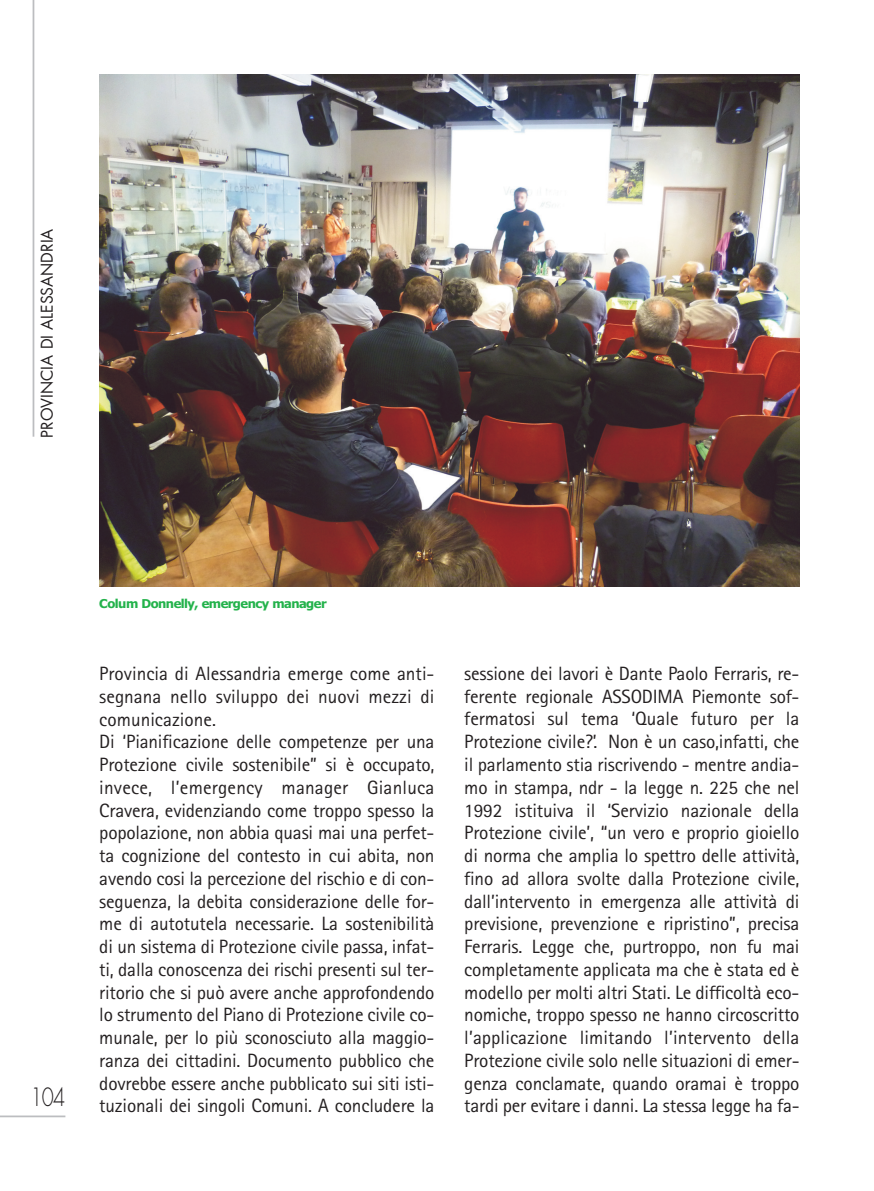
<style>
.page{position:relative;width:874px;height:1191px;background:#fff}
.page>*{position:absolute;margin:0;border:0;box-sizing:border-box;transform-origin:0 0}
.t1{font:300 24.5px "Futura";color:#231f20;scale:.8 1}
.t2{font:19.25px/22.8px "Rotis Sans Serif";letter-spacing:-.01em;color:#231f20}
.t3{font:15.75px "Futura";color:#231f20}
.t4{font:700 12.25px "Tahoma";letter-spacing:-.04em;color:#23b24b;scale:1.05 1}
</style>
<div class="page">
<hr style="left:0;top:1115px;width:65px;height:2px;background:#bcbdc0">
<hr style="left:33px;top:0;width:1px;height:437px;background:#bcbdc0">
<img style="left:99px;top:74px;width:700px;height:513px">
<p class="t3" style="left:40px;top:437px;width:210px;rotate:-90deg">PROVINCIA DI ALESSANDRIA</p>
<p class="t1" style="left:30px;top:1086px;width:45px">104</p>
<p class="t4" style="left:99px;top:598px;width:218px">Colum Donnelly, emergency manager</p>
<p class="t2" style="left:99px;top:664px;width:336px">Provincia di Alessandria emerge come anti&shy;segnana nello sviluppo dei nuovi mezzi di comunicazione.<br>Di ‘Pianificazione delle competenze per una Protezione civile sostenibile” si è occupato, invece, l’emergency manager Gianluca Cravera, evidenziando come troppo spesso la popolazione, non abbia quasi mai una perfet&shy;ta cognizione del contesto in cui abita, non avendo cosi la percezione del rischio e di con&shy;seguenza, la debita considerazione delle for&shy;me di autotutela necessarie. La sostenibilità di un sistema di Protezione civile passa, infat&shy;ti, dalla conoscenza dei rischi presenti sul ter&shy;ritorio che si può avere anche approfondendo lo strumento del Piano di Protezione civile co&shy;munale, per lo più sconosciuto alla maggio&shy;ranza dei cittadini. Documento pubblico che dovrebbe essere anche pubblicato sui siti isti&shy;tuzionali dei singoli Comuni. A concludere la</p>
<p class="t2" style="left:464px;top:664px;width:336px;text-align:justify">sessione dei lavori è Dante Paolo Ferraris, re&shy;ferente regionale ASSODIMA Piemonte sof&shy;fermatosi sul tema ‘Quale futuro per la Protezione civile?’. Non è un caso,infatti, che il parlamento stia riscrivendo - mentre andia&shy;mo in stampa, ndr - la legge n. 225 che nel 1992 istituiva il ‘Servizio nazionale della Protezione civile’, “un vero e proprio gioiello di norma che amplia lo spettro delle attività, fino ad allora svolte dalla Protezione civile, dall’intervento in emergenza alle attività di previsione, prevenzione e ripristino”, precisa Ferraris. Legge che, purtroppo, non fu mai completamente applicata ma che è stata ed è modello per molti altri Stati. Le difficoltà eco&shy;nomiche, troppo spesso ne hanno circoscritto l’applicazione limitando l’intervento della Protezione civile solo nelle situazioni di emer&shy;genza conclamate, quando oramai è troppo</p>
<p class="t2" style="left:464px;top:1096px;width:336px">tardi per evitare i danni. La stessa legge ha fa-</p>
</div>
